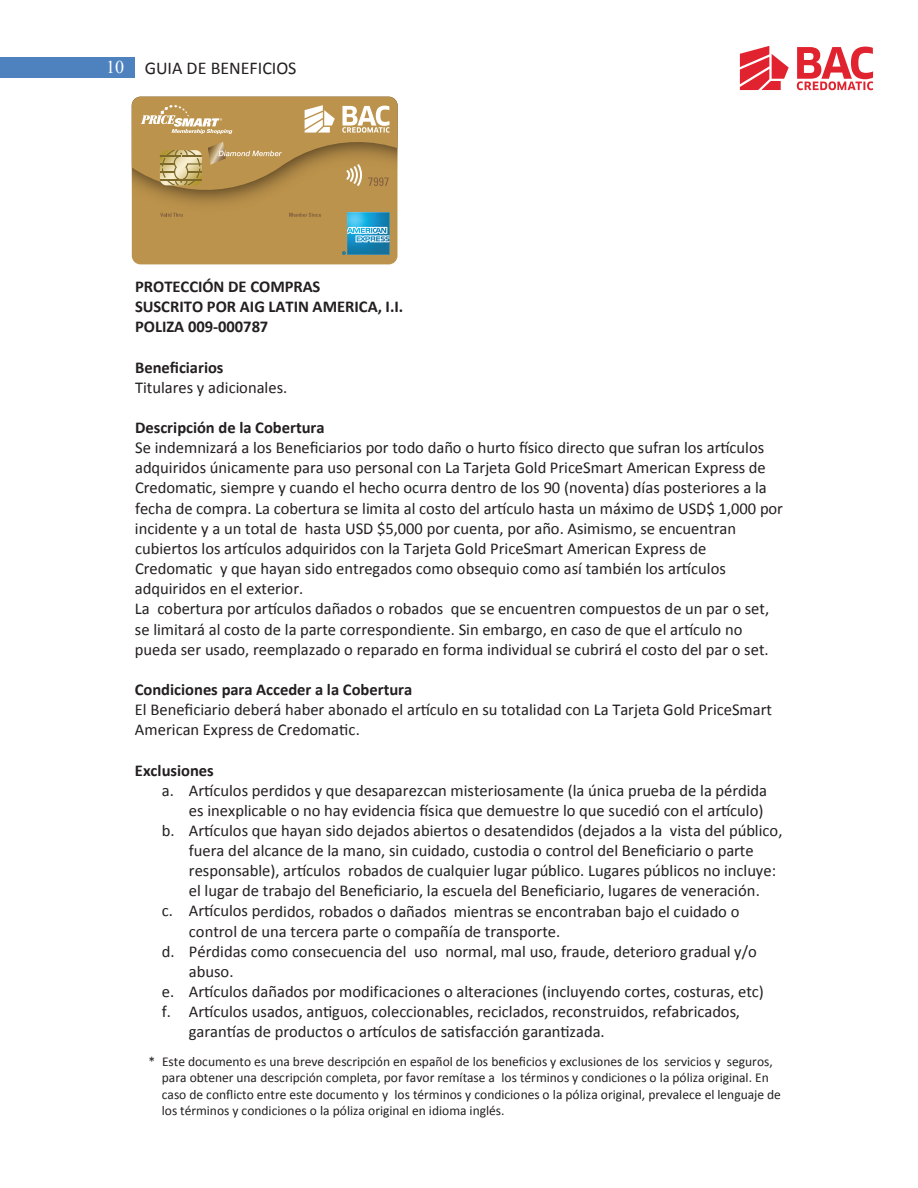
<style>
.page{position:relative;width:918px;height:1188px;background:#fff}
.page>*{position:absolute;margin:0;border:0;box-sizing:border-box;transform-origin:0 0}
.t1{font:18px "Calibri";color:#231f20}
.t2{font:16.5px/20.1px "Calibri";color:#231f20}
.t3{font:700 16.5px/20.1px "Calibri";color:#231f20}
.t4{font:13.5px/16.5px "Calibri";color:#231f20}
.s1{font-family:"Times New Roman";color:#fff}
</style>
<div class="page">
<svg style="left:797px;top:47px;width:76px;height:43px"></svg>
<svg style="left:740px;top:46px;width:49px;height:44px"></svg>
<div style="left:0;top:57px;width:135px;height:21px;background:#4e82be"></div>
<div style="left:132px;top:219px;width:265px;height:45px;background:#bc934c"></div>
<div style="left:132px;top:202px;width:265px;height:17px;background:#bc934c"></div>
<img style="left:347px;top:212px;width:43px;height:43px">
<svg style="left:160px;top:213px;width:23px;height:4px"></svg>
<svg style="left:289px;top:213px;width:32px;height:4px"></svg>
<svg style="left:342px;top:213px;width:47px;height:42px;background:#4ba0be"></svg>
<svg style="left:132px;top:97px;width:265px;height:105px;background:#bb9759"></svg>
<p class="t1" style="left:106px;top:57px;width:192px"><span class="s1">10</span> GUIA DE BENEFICIOS</p>
<p class="t3" style="left:135px;top:276px;width:270px">PROTECCIÓN DE COMPRAS<br>SUSCRITO POR AIG LATIN AMERICA, I.I.<br>POLIZA 009-000787</p>
<p class="t3" style="left:135px;top:356px;width:90px">Beneficiarios</p>
<p class="t2" style="left:135px;top:377px;width:154px">Titulares y adicionales.</p>
<p class="t3" style="left:135px;top:417px;width:191px">Descripción de la Cobertura</p>
<p class="t2" style="left:135px;top:437px;width:650px">Se indemnizará a los Beneficiarios por todo daño o hurto físico directo que sufran los artículos adquiridos únicamente para uso personal con La Tarjeta Gold PriceSmart American Express de Credomatic, siempre y cuando el hecho ocurra dentro de los 90 (noventa) días posteriores a la fecha de compra. La cobertura se limita al costo del artículo hasta un máximo de USD$ 1,000 por incidente y a un total de hasta USD $5,000 por cuenta, por año. Asimismo, se encuentran cubiertos los artículos adquiridos con la Tarjeta Gold PriceSmart American Express de Credomatic y que hayan sido entregados como obsequio como así también los artículos adquiridos en el exterior.<br>La cobertura por artículos dañados o robados que se encuentren compuestos de un par o set, se limitará al costo de la parte correspondiente. Sin embargo, en caso de que el artículo no pueda ser usado, reemplazado o reparado en forma individual se cubrirá el costo del par o set.</p>
<p class="t3" style="left:135px;top:679px;width:279px">Condiciones para Acceder a la Cobertura</p>
<p class="t2" style="left:135px;top:699px;width:639px">El Beneficiario deberá haber abonado el artículo en su totalidad con La Tarjeta Gold PriceSmart<br>American Express de Credomatic.</p>
<p class="t3" style="left:135px;top:759px;width:80px">Exclusiones</p>
<p class="t2" style="left:162px;top:779px;width:607px">a. Artículos perdidos y que desaparezcan misteriosamente (la única prueba de la pérdida</p>
<p class="t2" style="left:189px;top:800px;width:576px">es inexplicable o no hay evidencia física que demuestre lo que sucedió con el artículo)</p>
<p class="t2" style="left:162px;top:820px;width:622px">b. Artículos que hayan sido dejados abiertos o desatendidos (dejados a la vista del público,</p>
<p class="t2" style="left:189px;top:840px;width:566px">fuera del alcance de la mano, sin cuidado, custodia o control del Beneficiario o parte</p>
<p class="t2" style="left:189px;top:860px;width:589px">responsable), artículos robados de cualquier lugar público. Lugares públicos no incluye:</p>
<p class="t2" style="left:189px;top:880px;width:573px">el lugar de trabajo del Beneficiario, la escuela del Beneficiario, lugares de veneración.</p>
<p class="t2" style="left:162px;top:900px;width:579px">c. Artículos perdidos, robados o dañados mientras se encontraban bajo el cuidado o</p>
<p class="t2" style="left:189px;top:920px;width:373px">control de una tercera parte o compañía de transporte.</p>
<p class="t2" style="left:162px;top:941px;width:596px">d. Pérdidas como consecuencia del uso normal, mal uso, fraude, deterioro gradual y/o</p>
<p class="t2" style="left:189px;top:961px;width:46px">abuso.</p>
<p class="t2" style="left:162px;top:981px;width:604px">e. Artículos dañados por modificaciones o alteraciones (incluyendo cortes, costuras, etc)</p>
<p class="t2" style="left:162px;top:1001px;width:580px">f. Artículos usados, antiguos, coleccionables, reciclados, reconstruidos, refabricados,</p>
<p class="t2" style="left:189px;top:1021px;width:417px">garantías de productos o artículos de satisfacción garantizada.</p>
<p class="t4" style="left:162px;top:1052px;width:621px;text-indent:-13px">* Este documento es una breve descripción en español de los beneficios y exclusiones de los servicios y seguros, para obtener una descripción completa, por favor remítase a los términos y condiciones o la póliza original. En caso de conflicto entre este documento y los términos y condiciones o la póliza original, prevalece el lenguaje de los términos y condiciones o la póliza original en idioma inglés.</p>
</div>
